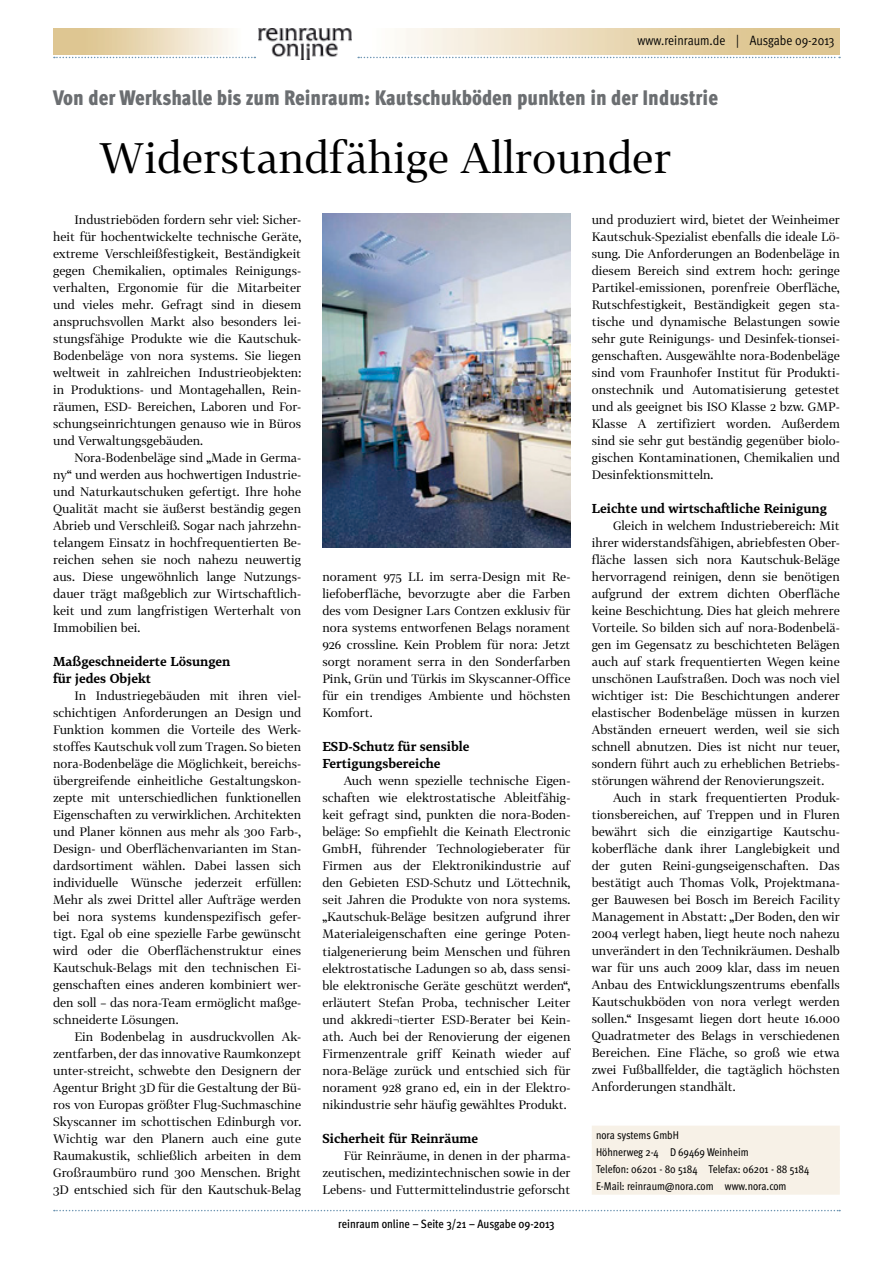
<style>
.page{position:relative;width:893px;height:1263px;background:#fff}
.page>*{position:absolute;margin:0;border:0;box-sizing:border-box;transform-origin:0 0}
.t1{font:42px "Tabac G2";color:#000}
.t2{font:900 condensed 21px "Meta OT";letter-spacing:-.005em;color:#6b6e71}
.t3{font:13.5px "Meta OT Cond Norm";color:#000}
.t4{font:700 12.75px/17px "Tabac G3";color:#000}
.t5{font:12px/17px "Tabac G2";color:#000;text-align:justify}
.t6{font:500 condensed 12px "Meta OT";color:#000}
.t7{font:condensed 11.25px/17px "Meta OT";color:#000}
</style>
<div class="page">
<svg style="left:358px;top:57px;width:482px;height:1px"></svg>
<svg style="left:54px;top:57px;width:201px;height:1px"></svg>
<svg style="left:54px;top:1210px;width:786px;height:1px"></svg>
<img style="left:258px;top:29px;width:94px;height:31px">
<div style="left:592px;top:1125px;width:248px;height:18px;background:#f7f1e7"></div>
<div style="left:592px;top:1143px;width:248px;height:18px;background:#f7f1e7"></div>
<div style="left:592px;top:1160px;width:248px;height:18px;background:#f7f1e7"></div>
<div style="left:592px;top:1177px;width:248px;height:18px;background:#f7f1e7"></div>
<img style="left:322px;top:214px;width:248px;height:333px">
<p class="t3" style="left:638px;top:32px;width:198px">www.reinraum.de | Ausgabe 09-2013</p>
<h2 class="t2" style="left:53px;top:84px;width:666px">Von der Werkshalle bis zum Reinraum: Kautschukböden punkten in der Industrie</h2>
<h1 class="t1" style="left:99px;top:130px;width:573px">Widerstandfähige Allrounder</h1>
<p class="t5" style="left:53px;top:211px;width:250px;text-indent:21px">Industrieböden fordern sehr viel: Sicher&shy;heit für hochentwickelte technische Geräte, extreme Verschleißfestigkeit, Beständigkeit gegen Chemikalien, optimales Reinigungs&shy;verhalten, Ergonomie für die Mitarbeiter und vieles mehr. Gefragt sind in diesem anspruchsvollen Markt also besonders lei&shy;stungsfähige Produkte wie die Kautschuk-Bodenbeläge von nora systems. Sie liegen weltweit in zahlreichen Industrieobjekten: in Produktions- und Montagehallen, Rein&shy;räumen, ESD- Bereichen, Laboren und For&shy;schungseinrichtungen genauso wie in Büros und Verwaltungsgebäuden.</p>
<p class="t5" style="left:53px;top:449px;width:250px;text-indent:21px">Nora-Bodenbeläge sind „Made in Germa&shy;ny“ und werden aus hochwertigen Industrie&shy;und Naturkautschuken gefertigt. Ihre hohe Qualität macht sie äußerst beständig gegen Abrieb und Verschleiß. Sogar nach jahrzehn&shy;telangem Einsatz in hochfrequentierten Be&shy;reichen sehen sie noch nahezu neuwertig aus. Diese ungewöhnlich lange Nutzungs&shy;dauer trägt maßgeblich zur Wirtschaftlich&shy;keit und zum langfristigen Werterhalt von Immobilien bei.</p>
<p class="t4" style="left:53px;top:653px;width:179px">Maßgeschneiderte Lösungen für jedes Objekt</p>
<p class="t5" style="left:53px;top:687px;width:250px;text-indent:21px">In Industriegebäuden mit ihren viel&shy;schichtigen Anforderungen an Design und Funktion kommen die Vorteile des Werk&shy;stoffes Kautschuk voll zum Tragen. So bieten nora-Bodenbeläge die Möglichkeit, bereichs&shy;übergreifende einheitliche Gestaltungskon&shy;zepte mit unterschiedlichen funktionellen Eigenschaften zu verwirklichen. Architekten und Planer können aus mehr als 300 Farb-, Design- und Oberflächenvarianten im Stan&shy;dardsortiment wählen. Dabei lassen sich individuelle Wünsche jederzeit erfüllen:<br>Mehr als zwei Drittel aller Aufträge werden bei nora systems kundenspezifisch gefer&shy;tigt. Egal ob eine spezielle Farbe gewünscht wird oder die Oberflächenstruktur eines Kautschuk-Belags mit den technischen Ei&shy;genschaften eines anderen kombiniert wer&shy;den soll – das nora-Team ermöglicht maßge&shy;schneiderte Lösungen.</p>
<p class="t5" style="left:53px;top:1027px;width:250px;text-indent:21px">Ein Bodenbelag in ausdruckvollen Ak&shy;zentfarben, der das innovative Raumkonzept unter-streicht, schwebte den Designern der Agentur Bright 3D für die Gestaltung der Bü&shy;ros von Europas größter Flug-Suchmaschine Skyscanner im schottischen Edinburgh vor.<br>Wichtig war den Planern auch eine gute Raumakustik, schließlich arbeiten in dem Großraumbüro rund 300 Menschen. Bright 3D entschied sich für den Kautschuk-Belag</p>
<p class="t5" style="left:322px;top:568px;width:250px">norament 975 LL im serra-Design mit Re&shy;liefoberfläche, bevorzugte aber die Farben des vom Designer Lars Contzen exklusiv für nora systems entworfenen Belags norament 926 crossline. Kein Problem für nora: Jetzt sorgt norament serra in den Sonderfarben Pink, Grün und Türkis im Skyscanner-Office für ein trendiges Ambiente und höchsten Komfort.</p>
<p class="t4" style="left:322px;top:738px;width:148px">ESD-Schutz für sensible<br>Fertigungsbereiche</p>
<p class="t5" style="left:322px;top:772px;width:250px;text-indent:21px">Auch wenn spezielle technische Eigen&shy;schaften wie elektrostatische Ableitfähig&shy;keit gefragt sind, punkten die nora-Boden&shy;beläge: So empfiehlt die Keinath Electronic GmbH, führender Technologieberater für Firmen aus der Elektronikindustrie auf den Gebieten ESD-Schutz und Löttechnik, seit Jahren die Produkte von nora systems. „Kautschuk-Beläge besitzen aufgrund ihrer Materialeigenschaften eine geringe Poten&shy;tialgenerierung beim Menschen und führen elektrostatische Ladungen so ab, dass sensi&shy;ble elektronische Geräte geschützt werden“, erläutert Stefan Proba, technischer Leiter und akkredi¬tierter ESD-Berater bei Kein&shy;ath. Auch bei der Renovierung der eigenen Firmenzentrale griff Keinath wieder auf nora-Beläge zurück und entschied sich für norament 928 grano ed, ein in der Elektro&shy;nikindustrie sehr häufig gewähltes Produkt.</p>
<p class="t4" style="left:322px;top:1129px;width:157px">Sicherheit für Reinräume</p>
<p class="t5" style="left:322px;top:1147px;width:250px;text-indent:21px">Für Reinräume, in denen in der pharma&shy;zeutischen, medizintechnischen sowie in der Lebens- und Futtermittelindustrie geforscht</p>
<p class="t6" style="left:338px;top:1216px;width:218px">reinraum online – Seite 3/21 – Ausgabe 09-2013</p>
<p class="t5" style="left:592px;top:211px;width:250px">und produziert wird, bietet der Weinheimer Kautschuk-Spezialist ebenfalls die ideale Lö&shy;sung. Die Anforderungen an Bodenbeläge in diesem Bereich sind extrem hoch: geringe Partikel-emissionen, porenfreie Oberfläche, Rutschfestigkeit, Beständigkeit gegen sta&shy;tische und dynamische Belastungen sowie sehr gute Reinigungs- und Desinfek-tionsei&shy;genschaften. Ausgewählte nora-Bodenbeläge sind vom Fraunhofer Institut für Produkti&shy;onstechnik und Automatisierung getestet und als geeignet bis ISO Klasse 2 bzw. GMP-Klasse A zertifiziert worden. Außerdem sind sie sehr gut beständig gegenüber biolo&shy;gischen Kontaminationen, Chemikalien und Desinfektionsmitteln.</p>
<p class="t4" style="left:592px;top:500px;width:237px">Leichte und wirtschaftliche Reinigung</p>
<p class="t5" style="left:592px;top:517px;width:250px;text-indent:21px">Gleich in welchem Industriebereich: Mit ihrer widerstandsfähigen, abriebfesten Ober&shy;fläche lassen sich nora Kautschuk-Beläge hervorragend reinigen, denn sie benötigen aufgrund der extrem dichten Oberfläche keine Beschichtung. Dies hat gleich mehrere Vorteile. So bilden sich auf nora-Bodenbelä&shy;gen im Gegensatz zu beschichteten Belägen auch auf stark frequentierten Wegen keine unschönen Laufstraßen. Doch was noch viel wichtiger ist: Die Beschichtungen anderer elastischer Bodenbeläge müssen in kurzen Abständen erneuert werden, weil sie sich schnell abnutzen. Dies ist nicht nur teuer, sondern führt auch zu erheblichen Betriebs&shy;störungen während der Renovierungszeit.</p>
<p class="t5" style="left:592px;top:789px;width:250px;text-indent:21px">Auch in stark frequentierten Produk&shy;tionsbereichen, auf Treppen und in Fluren bewährt sich die einzigartige Kautschu&shy;koberfläche dank ihrer Langlebigkeit und der guten Reini-gungseigenschaften. Das bestätigt auch Thomas Volk, Projektmana&shy;ger Bauwesen bei Bosch im Bereich Facility Management in Abstatt: „Der Boden, den wir 2004 verlegt haben, liegt heute noch nahezu unverändert in den Technikräumen. Deshalb war für uns auch 2009 klar, dass im neuen Anbau des Entwicklungszentrums ebenfalls Kautschukböden von nora verlegt werden sollen.“ Insgesamt liegen dort heute 16.000<br>Quadratmeter des Belags in verschiedenen Bereichen. Eine Fläche, so groß wie etwa zwei Fußballfelder, die tagtäglich höchsten Anforderungen standhält.</p>
<p class="t7" style="left:596px;top:1126px;width:215px">nora systems GmbH<br>Höhnerweg 2-4 D 69469 Weinheim<br>Telefon: 06201 - 80 5184 Telefax: 06201 - 88 5184<br>E-Mail: reinraum@nora.com www.nora.com</p>
</div>
